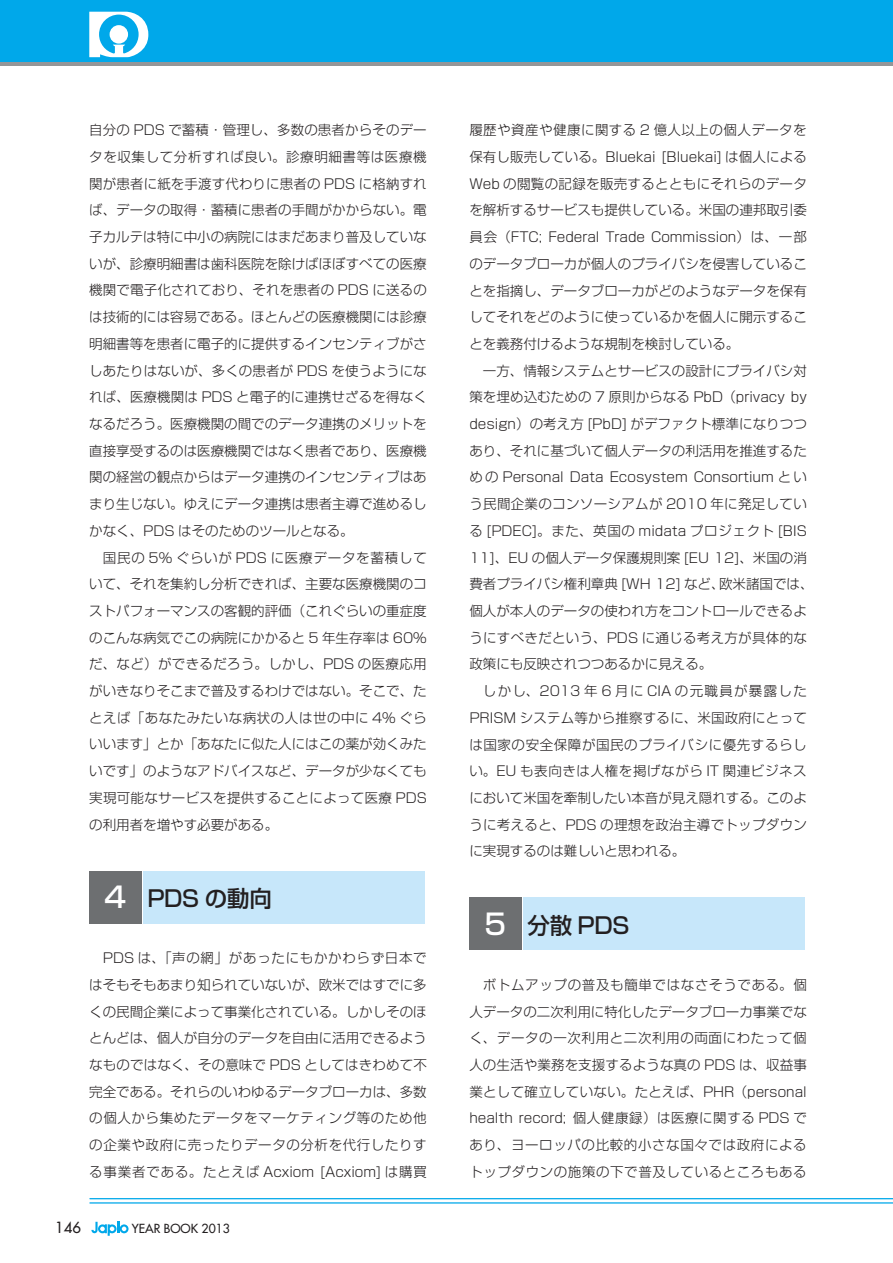
<style>
.page{position:relative;width:893px;height:1263px;background:#fff}
.page>*{position:absolute;margin:0;border:0;box-sizing:border-box;transform-origin:0 0}
.t1{font:500 22.5px "Shin Go Pro";letter-spacing:-.01em;color:#231f20}
.t2{font:500 15px "Futura Std";color:#231f20}
.t3{font:300 13.5px/26.7px "Shin Go Pr 5";color:#231f20;text-align:justify}
.t4{font:500 12.15px "Futura Std";color:#231f20}
.s1{font-family:"Shin Go Pr 5";font-size:28.5px;color:#fff}
</style>
<div class="page">
<svg style="left:91px;top:1222px;width:38px;height:14px"></svg>
<hr style="left:0;top:62px;width:893px;height:4px;background:#949698">
<div style="left:0;top:0;width:893px;height:62px;background:#00a8ea"></div>
<svg style="left:89px;top:12px;width:59px;height:45px"></svg>
<hr style="left:90px;top:1198px;width:803px;height:1px;background:#00a8ea">
<hr style="left:90px;top:1202px;width:803px;height:1px;background:#00a8ea">
<div style="left:89px;top:871px;width:52px;height:52px;background:#6d6f71"></div>
<div style="left:143px;top:871px;width:282px;height:52px;background:#c7e7fa"></div>
<div style="left:469px;top:898px;width:52px;height:52px;background:#6d6f71"></div>
<div style="left:523px;top:898px;width:282px;height:52px;background:#c7e7fa"></div>
<p class="t3" style="left:89px;top:115px;width:339px">自分の PDS で蓄積・管理し、多数の患者からそのデータを収集して分析すれば良い。診療明細書等は医療機関が患者に紙を手渡す代わりに患者の PDS に格納すれば、データの取得・蓄積に患者の手間がかからない。電子カルテは特に中小の病院にはまだあまり普及していないが、診療明細書は歯科医院を除けばほぼすべての医療機関で電子化されており、それを患者の PDS に送るのは技術的には容易である。ほとんどの医療機関には診療明細書等を患者に電子的に提供するインセンティブがさしあたりはないが、多くの患者が PDS を使うようになれば、医療機関は PDS と電子的に連携せざるを得なくなるだろう。医療機関の間でのデータ連携のメリットを直接享受するのは医療機関ではなく患者であり、医療機関の経営の観点からはデータ連携のインセンティブはあまり生じない。ゆえにデータ連携は患者主導で進めるしかなく、PDS はそのためのツールとなる。</p>
<p class="t3" style="left:89px;top:543px;width:339px;text-indent:14px">国民の 5% ぐらいが PDS に医療データを蓄積していて、それを集約し分析できれば、主要な医療機関のコストパフォーマンスの客観的評価（これぐらいの重症度のこんな病気でこの病院にかかると 5 年生存率は 60%だ、など）ができるだろう。しかし、PDS の医療応用がいきなりそこまで普及するわけではない。そこで、たとえば「あなたみたいな病状の人は世の中に 4% ぐらいいます」とか「あなたに似た人にはこの薬が効くみたいです」のようなアドバイスなど、データが少なくても実現可能なサービスを提供することによって医療 PDSの利用者を増やす必要がある。</p>
<h1 class="t1" style="left:105px;top:880px;width:169px"><span class="s1">4</span> PDS の動向</h1>
<p class="t3" style="left:89px;top:943px;width:339px;text-indent:14px">PDS は、「声の網」があったにもかかわらず日本ではそもそもあまり知られていないが、欧米ではすでに多くの民間企業によって事業化されている。しかしそのほとんどは、個人が自分のデータを自由に活用できるようなものではなく、その意味で PDS としてはきわめて不完全である。それらのいわゆるデータブローカは、多数の個人から集めたデータをマーケティング等のため他の企業や政府に売ったりデータの分析を代行したりする事業者である。たとえば Acxiom [Acxiom] は購買</p>
<p class="t2" style="left:55px;top:1218px;width:28px">146</p>
<p class="t4" style="left:132px;top:1221px;width:100px">YEAR BOOK 2013</p>
<p class="t3" style="left:469px;top:116px;width:339px">履歴や資産や健康に関する 2 億人以上の個人データを保有し販売している。Bluekai [Bluekai] は個人によるWeb の閲覧の記録を販売するとともにそれらのデータを解析するサービスも提供している。米国の連邦取引委員会（FTC; Federal Trade Commission）は、一部のデータブローカが個人のプライバシを侵害していることを指摘し、データブローカがどのようなデータを保有してそれをどのように使っているかを個人に開示することを義務付けるような規制を検討している。</p>
<p class="t3" style="left:469px;top:356px;width:346px;text-align:left;text-indent:14px">一方、情報システムとサービスの設計にプライバシ対策を埋め込むための 7 原則からなる PbD （privacy by design）の考え方 [PbD] がデファクト標準になりつつあり、それに基づいて個人データの利活用を推進するための Personal Data Ecosystem Consortium という民間企業のコンソーシアムが 2010 年に発足している [PDEC]。また、英国の midata プロジェクト [BIS<br>11]、EU の個人データ保護規則案 [EU 12]、米国の消費者プライバシ権利章典 [WH 12] など、欧米諸国では、個人が本人のデータの使われ方をコントロールできるようにすべきだという、PDS に通じる考え方が具体的な政策にも反映されつつあるかに見える。</p>
<p class="t3" style="left:469px;top:676px;width:339px;text-indent:14px">しかし、2013 年 6 月に CIA の元職員が暴露したPRISM システム等から推察するに、米国政府にとっては国家の安全保障が国民のプライバシに優先するらしい。EU も表向きは人権を掲げながら IT 関連ビジネスにおいて米国を牽制したい本音が見え隠れする。このように考えると、PDS の理想を政治主導でトップダウンに実現するのは難しいと思われる。</p>
<h1 class="t1" style="left:485px;top:906px;width:147px"><span class="s1">5</span> 分散 PDS</h1>
<p class="t3" style="left:469px;top:970px;width:339px;text-indent:14px">ボトムアップの普及も簡単ではなさそうである。個人データの二次利用に特化したデータブローカ事業でなく、データの一次利用と二次利用の両面にわたって個人の生活や業務を支援するような真の PDS は、収益事業として確立していない。たとえば、PHR （personal health record; 個人健康録）は医療に関する PDS であり、ヨーロッパの比較的小さな国々では政府によるトップダウンの施策の下で普及しているところもある</p>
</div>
